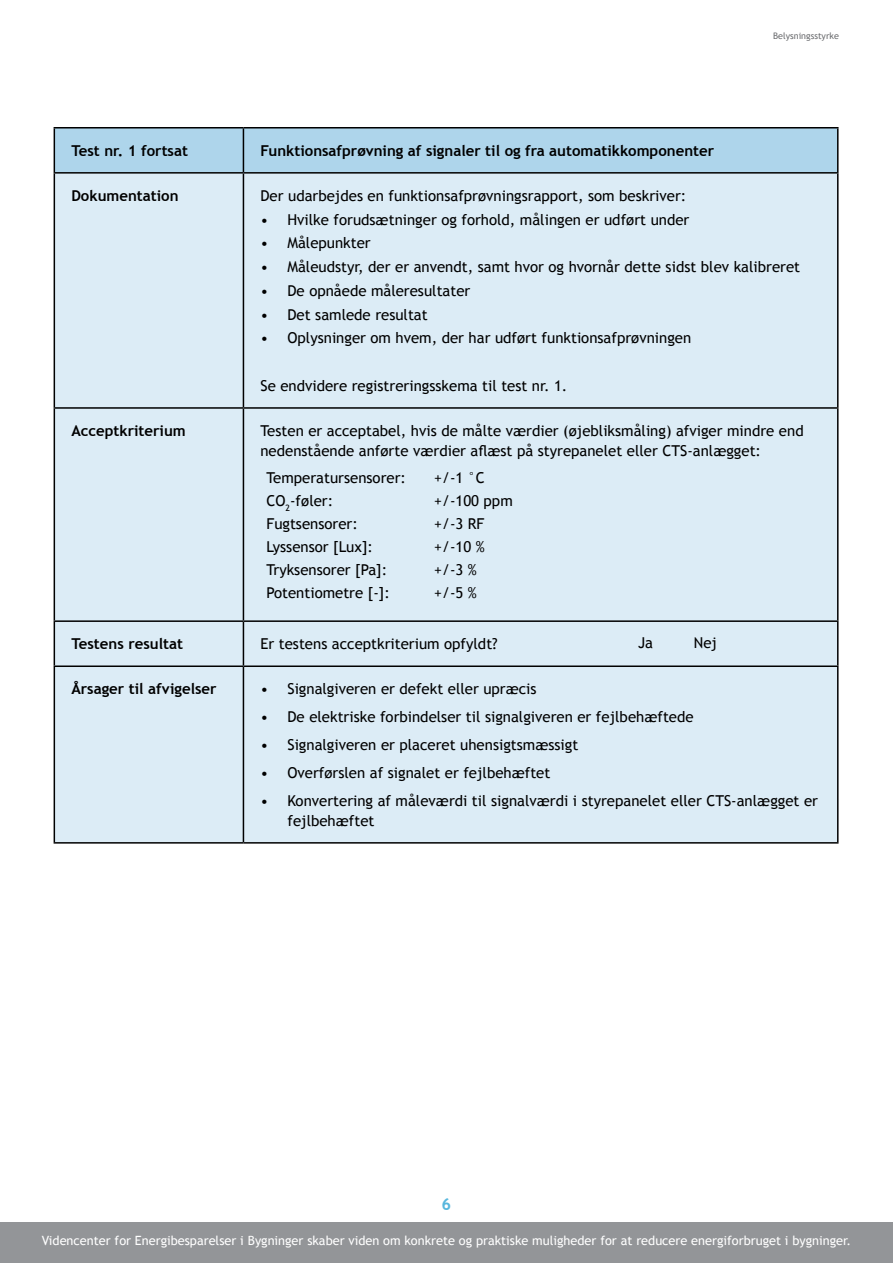
<style>
.page{position:relative;width:893px;height:1263px;background:#fff}
.page>*{position:absolute;margin:0;border:0;box-sizing:border-box;transform-origin:0 0}
.t1{font:700 16.5px "Trebuchet MS";color:#58b7dd}
.Tabel_tekst{font:15px/19.5px "Trebuchet MS";color:#000}
.Tabel_overskrift{font:700 15px "Trebuchet MS";color:#000}
.t2{font:12.75px "Trebuchet MS";color:#fff}
.Sidehoved{font:9px "Trebuchet MS";color:#6d6e71}
</style>
<div class="page">
<div style="left:0;top:1222px;width:893px;height:41px;background:#939598"></div>
<div style="left:55px;top:128px;width:782px;height:44px;background:#aed5eb"></div>
<div style="left:55px;top:174px;width:782px;height:668px;background:#dcecf6"></div>
<hr style="left:54px;top:127px;width:189px;height:1px;background:#000">
<hr style="left:54px;top:128px;width:1px;height:44px;background:#000">
<hr style="left:243px;top:127px;width:595px;height:1px;background:#000">
<hr style="left:243px;top:128px;width:1px;height:44px;background:#000">
<hr style="left:837px;top:128px;width:1px;height:44px;background:#000">
<hr style="left:54px;top:172px;width:189px;height:2px;background:#000">
<hr style="left:54px;top:174px;width:1px;height:233px;background:#000">
<hr style="left:243px;top:172px;width:595px;height:2px;background:#000">
<hr style="left:243px;top:174px;width:1px;height:233px;background:#000">
<hr style="left:837px;top:174px;width:1px;height:233px;background:#000">
<hr style="left:54px;top:407px;width:189px;height:2px;background:#000">
<hr style="left:54px;top:409px;width:1px;height:211px;background:#000">
<hr style="left:243px;top:407px;width:595px;height:2px;background:#000">
<hr style="left:243px;top:409px;width:1px;height:211px;background:#000">
<hr style="left:837px;top:409px;width:1px;height:211px;background:#000">
<hr style="left:54px;top:620px;width:189px;height:2px;background:#000">
<hr style="left:54px;top:622px;width:1px;height:43px;background:#000">
<hr style="left:243px;top:620px;width:595px;height:2px;background:#000">
<hr style="left:243px;top:622px;width:1px;height:43px;background:#000">
<hr style="left:837px;top:622px;width:1px;height:43px;background:#000">
<hr style="left:54px;top:665px;width:189px;height:2px;background:#000">
<hr style="left:54px;top:667px;width:1px;height:175px;background:#000">
<hr style="left:243px;top:665px;width:595px;height:2px;background:#000">
<hr style="left:243px;top:667px;width:1px;height:175px;background:#000">
<hr style="left:837px;top:667px;width:1px;height:175px;background:#000">
<hr style="left:54px;top:842px;width:189px;height:2px;background:#000">
<hr style="left:243px;top:842px;width:595px;height:2px;background:#000">
<p class="Sidehoved" style="left:773px;top:30px;width:67px">Belysningsstyrke</p>
<p class="Tabel_overskrift" style="left:71px;top:141px;width:118px">Test nr. 1 fortsat</p>
<p class="Tabel_overskrift" style="left:260px;top:141px;width:455px">Funktionsafprøvning af signaler til og fra automatikkomponenter</p>
<p class="Tabel_overskrift" style="left:71px;top:186px;width:109px">Dokumentation</p>
<p class="Tabel_tekst" style="left:260px;top:186px;width:427px">Der udarbejdes en funktionsafprøvningsrapport, som beskriver:</p>
<p class="Tabel_tekst" style="left:260px;top:210px;width:430px">• Hvilke forudsætninger og forhold, målingen er udført under</p>
<p class="Tabel_tekst" style="left:260px;top:234px;width:112px">• Målepunkter</p>
<p class="Tabel_tekst" style="left:260px;top:257px;width:541px">• Måleudstyr, der er anvendt, samt hvor og hvornår dette sidst blev kalibreret</p>
<p class="Tabel_tekst" style="left:260px;top:281px;width:211px">• De opnåede måleresultater</p>
<p class="Tabel_tekst" style="left:260px;top:305px;width:169px">• Det samlede resultat</p>
<p class="Tabel_tekst" style="left:260px;top:329px;width:432px">• Oplysninger om hvem, der har udført funktionsafprøvningen</p>
<p class="Tabel_tekst" style="left:260px;top:376px;width:309px">Se endvidere registreringsskema til test nr. 1.</p>
<p class="Tabel_overskrift" style="left:71px;top:421px;width:116px">Acceptkriterium</p>
<p class="Tabel_tekst" style="left:260px;top:421px;width:545px">Testen er acceptabel, hvis de målte værdier (øjebliksmåling) afviger mindre end nedenstående anførte værdier aflæst på styrepanelet eller CTS-anlægget:</p>
<p class="Tabel_tekst" style="left:266px;top:468px;width:141px">Temperatursensorer:</p>
<p class="Tabel_tekst" style="left:434px;top:468px;width:52px">+/-1 °C</p>
<p class="Tabel_tekst" style="left:266px;top:491px;width:68px">CO<sub>2</sub>-føler:</p>
<p class="Tabel_tekst" style="left:434px;top:491px;width:80px">+/-100 ppm</p>
<p class="Tabel_tekst" style="left:266px;top:514px;width:93px">Fugtsensorer:</p>
<p class="Tabel_tekst" style="left:434px;top:514px;width:52px">+/-3 RF</p>
<p class="Tabel_tekst" style="left:266px;top:537px;width:108px">Lyssensor [Lux]:</p>
<p class="Tabel_tekst" style="left:434px;top:537px;width:52px">+/-10 %</p>
<p class="Tabel_tekst" style="left:266px;top:560px;width:122px">Tryksensorer [Pa]:</p>
<p class="Tabel_tekst" style="left:434px;top:560px;width:44px">+/-3 %</p>
<p class="Tabel_tekst" style="left:266px;top:583px;width:125px">Potentiometre [-]:</p>
<p class="Tabel_tekst" style="left:434px;top:583px;width:44px">+/-5 %</p>
<p class="Tabel_overskrift" style="left:71px;top:634px;width:113px">Testens resultat</p>
<p class="Tabel_tekst" style="left:260px;top:634px;width:239px">Er testens acceptkriterium opfyldt?</p>
<p class="Tabel_overskrift" style="left:71px;top:680px;width:147px">Årsager til afvigelser</p>
<p class="Tabel_tekst" style="left:260px;top:679px;width:278px">• Signalgiveren er defekt eller upræcis</p>
<p class="Tabel_tekst" style="left:260px;top:707px;width:435px">• De elektriske forbindelser til signalgiveren er fejlbehæftede</p>
<p class="Tabel_tekst" style="left:260px;top:735px;width:319px">• Signalgiveren er placeret uhensigtsmæssigt</p>
<p class="Tabel_tekst" style="left:260px;top:763px;width:291px">• Overførslen af signalet er fejlbehæftet</p>
<p class="Tabel_tekst" style="left:287px;top:791px;width:532px;text-indent:-27px">• Konvertering af måleværdi til signalværdi i styrepanelet eller CTS-anlægget er fejlbehæftet</p>
<p class="Tabel_tekst" style="left:638px;top:633px;width:17px">Ja</p>
<p class="Tabel_tekst" style="left:694px;top:633px;width:25px">Nej</p>
<p class="t1" style="left:442px;top:1194px;width:11px">6</p>
<p class="t2" style="left:42px;top:1233px;width:811px">Videncenter for Energibesparelser i Bygninger skaber viden om konkrete og praktiske muligheder for at reducere energiforbruget i bygninger.</p>
</div>
